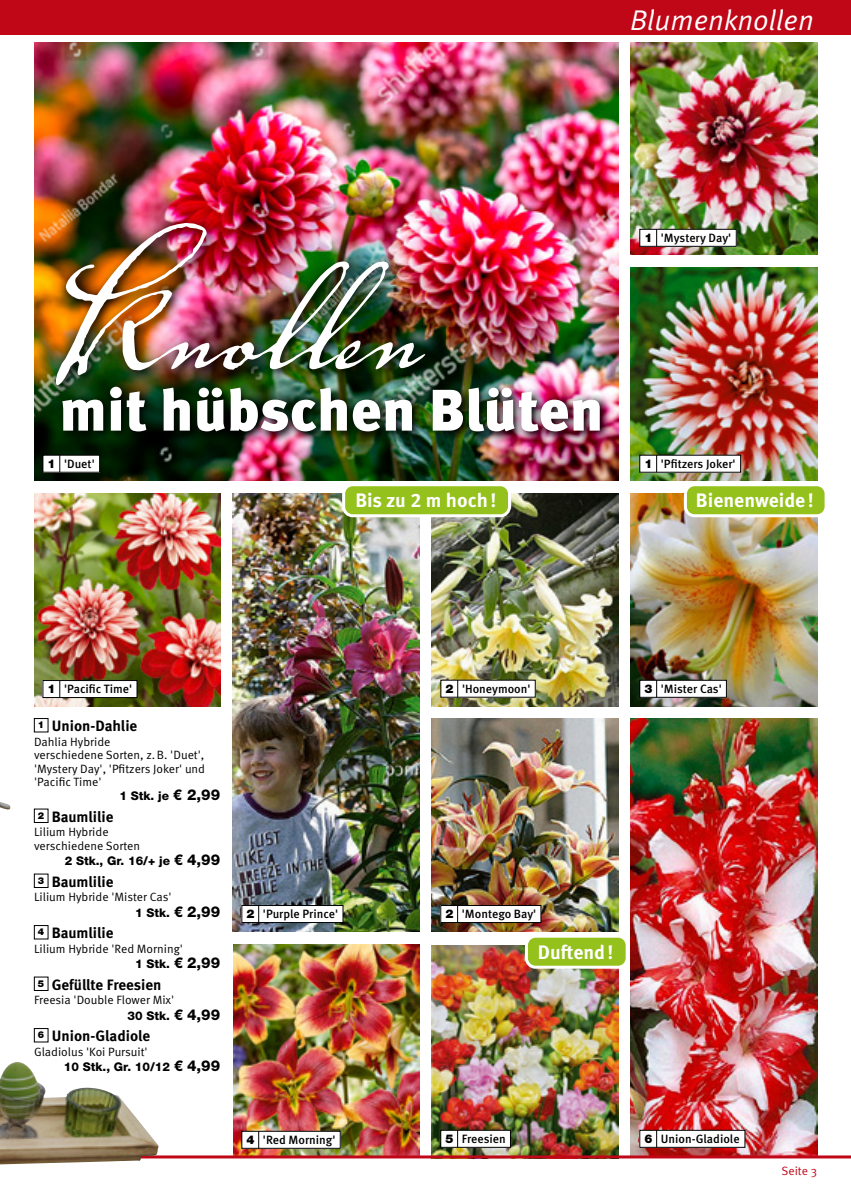
<style>
.page{position:relative;width:851px;height:1191px;background:#fff}
.page>*{position:absolute;margin:0;border:0;box-sizing:border-box;transform-origin:0 0}
.t1{font:211.05px "Voluta Script Pro";color:#fff}
.t2{font:900 58.5px "Meta Pro";color:#fff}
.t3{font:28.5px "Meta Pro Norm Ita";color:#fff}
.t4{font:700 19.5px "Meta Pro";color:#fff}
.t5{font:700 15px "Meta Pro";color:#000}
.t6{font:12px/13.5px "Meta Pro Norm";color:#000}
.t7{font:500 12px "Meta Pro";color:#000}
.t8{font:800 12px "Helvetica Neue LT Pro";color:#000}
.t9{font:12px "Meta Pro Norm";color:#c00718}
.s1{font-family:"Helvetica Neue LT Pro";font-weight:900}
.s2{font-size:15px}
</style>
<div class="page">
<img style="left:233px;top:944px;width:186px;height:211px">
<div style="left:242px;top:1131px;width:98px;height:17px;background:#fff"></div>
<div style="left:241px;top:1131px;width:99px;height:17px;border:1px solid #000"></div>
<svg style="left:258px;top:1131px;width:1px;height:17px"></svg>
<img style="left:630px;top:718px;width:186px;height:437px">
<img style="left:432px;top:945px;width:186px;height:210px">
<img style="left:34px;top:493px;width:186px;height:213px">
<div style="left:43px;top:680px;width:94px;height:17px;background:#fff"></div>
<div style="left:43px;top:680px;width:94px;height:18px;border:1px solid #000"></div>
<svg style="left:59px;top:680px;width:1px;height:17px"></svg>
<img style="left:630px;top:268px;width:186px;height:213px">
<div style="left:639px;top:455px;width:101px;height:17px;background:#fff"></div>
<svg style="left:656px;top:455px;width:1px;height:17px"></svg>
<img style="left:630px;top:42px;width:186px;height:213px">
<div style="left:639px;top:229px;width:97px;height:17px;background:#fff"></div>
<div style="left:639px;top:229px;width:97px;height:18px;border:1px solid #000"></div>
<svg style="left:656px;top:229px;width:1px;height:17px"></svg>
<div style="left:0;top:0;width:850px;height:34px;background:#c00718"></div>
<hr style="left:0;top:1155px;width:850px;height:3px;background:#c00718">
<div style="left:34px;top:718px;width:14px;height:14px;border:1px solid #000"></div>
<div style="left:34px;top:925px;width:14px;height:14px;border:1px solid #000"></div>
<div style="left:34px;top:1028px;width:14px;height:14px;border:1px solid #000"></div>
<img style="left:233px;top:493px;width:186px;height:438px">
<img style="left:34px;top:43px;width:584px;height:437px">
<img style="left:432px;top:494px;width:186px;height:212px">
<img style="left:432px;top:719px;width:186px;height:212px">
<img style="left:630px;top:493px;width:186px;height:213px">
<img style="left:49px;top:216px;width:389px;height:181px">
<img style="left:58px;top:383px;width:552px;height:62px">
<div style="left:43px;top:455px;width:57px;height:17px;background:#fff"></div>
<svg style="left:59px;top:455px;width:1px;height:17px"></svg>
<div style="left:639px;top:680px;width:87px;height:17px;background:#fff"></div>
<div style="left:639px;top:680px;width:87px;height:17px;border:1px solid #000"></div>
<svg style="left:656px;top:680px;width:1px;height:17px"></svg>
<div style="left:242px;top:905px;width:101px;height:17px;background:#fff"></div>
<div style="left:241px;top:905px;width:102px;height:18px;border:1px solid #000"></div>
<svg style="left:258px;top:905px;width:1px;height:17px"></svg>
<div style="left:441px;top:680px;width:94px;height:17px;background:#fff"></div>
<svg style="left:457px;top:680px;width:1px;height:17px"></svg>
<div style="left:440px;top:905px;width:101px;height:17px;background:#fff"></div>
<div style="left:440px;top:905px;width:101px;height:18px;border:1px solid #000"></div>
<svg style="left:457px;top:905px;width:1px;height:17px"></svg>
<div style="left:440px;top:1130px;width:70px;height:17px;background:#fff"></div>
<div style="left:440px;top:1130px;width:70px;height:17px;border:1px solid #000"></div>
<svg style="left:457px;top:1130px;width:1px;height:17px"></svg>
<div style="left:639px;top:1130px;width:105px;height:17px;background:#fff"></div>
<div style="left:639px;top:1130px;width:106px;height:17px;border:1px solid #000"></div>
<svg style="left:656px;top:1130px;width:1px;height:17px"></svg>
<div style="left:526px;top:936px;width:101px;height:31px;background:#94c11c;border-radius:9px"></div>
<div style="left:525px;top:934px;width:103px;height:34px;border:3px solid #fff;border-radius:9px"></div>
<div style="left:685px;top:485px;width:141px;height:31px;background:#94c11c;border-radius:9px"></div>
<div style="left:683px;top:483px;width:144px;height:34px;border:3px solid #fff;border-radius:9px"></div>
<div style="left:343px;top:485px;width:166px;height:31px;background:#94c11c;border-radius:9px"></div>
<div style="left:342px;top:483px;width:169px;height:34px;border:3px solid #fff;border-radius:9px"></div>
<img style="left:0;top:1062px;width:159px;height:102px">
<svg style="left:0;top:802px;width:11px;height:8px"></svg>
<h3 class="t3" style="left:630px;top:-2px;width:185px">Blumenknollen</h3>
<h1 class="t1" style="left:26px;top:171px;width:399px">Knollen</h1>
<h2 class="t2" style="left:59px;top:364px;width:545px">mit hübschen Blüten</h2>
<p class="t7" style="left:48px;top:454px;width:49px"><span class="s1">1</span> 'Duet'</p>
<p class="t7" style="left:644px;top:228px;width:88px"><span class="s1">1</span> 'Mystery Day'</p>
<p class="t7" style="left:644px;top:454px;width:93px"><span class="s1">1</span> 'Pfitzers Joker'</p>
<h3 class="t4" style="left:355px;top:485px;width:142px">Bis zu 2 m hoch!</h3>
<h3 class="t4" style="left:695px;top:485px;width:119px">Bienenweide!</h3>
<p class="t7" style="left:48px;top:679px;width:86px"><span class="s1">1</span> 'Pacific Time'</p>
<p class="t5" style="left:38px;top:714px;width:101px"><sup>1</sup> Union-Dahlie</p>
<p class="t6" style="left:34px;top:734px;width:172px">Dahlia Hybride<br>verschiedene Sorten, z.B. 'Duet', 'Mystery Day', 'Pfitzers Joker' und 'Pacific Time'</p>
<p class="t8" style="left:119px;top:789px;width:102px">1 Stk. je <span class="s2">€ 2,99</span></p>
<p class="t5" style="left:38px;top:805px;width:77px"><sup>2</sup> Baumlilie</p>
<p class="t6" style="left:34px;top:824px;width:108px">Lilium Hybride verschiedene Sorten</p>
<p class="t8" style="left:65px;top:854px;width:157px">2 Stk., Gr. 16/+ je <span class="s2">€ 4,99</span></p>
<p class="t5" style="left:38px;top:869px;width:77px"><sup>3</sup> Baumlilie</p>
<p class="t6" style="left:34px;top:889px;width:139px">Lilium Hybride 'Mister Cas'</p>
<p class="t8" style="left:135px;top:905px;width:87px">1 Stk. <span class="s2">€ 2,99</span></p>
<p class="t5" style="left:38px;top:921px;width:77px"><sup>4</sup> Baumlilie</p>
<p class="t6" style="left:34px;top:941px;width:150px">Lilium Hybride 'Red Morning'</p>
<p class="t8" style="left:135px;top:956px;width:87px">1 Stk. <span class="s2">€ 2,99</span></p>
<p class="t5" style="left:38px;top:972px;width:125px"><sup>5</sup> Gefüllte Freesien</p>
<p class="t6" style="left:34px;top:992px;width:142px">Freesia 'Double Flower Mix'</p>
<p class="t8" style="left:127px;top:1008px;width:94px">30 Stk. <span class="s2">€ 4,99</span></p>
<p class="t5" style="left:38px;top:1024px;width:114px"><sup>6</sup> Union-Gladiole</p>
<p class="t6" style="left:34px;top:1044px;width:115px">Gladiolus 'Koi Pursuit'</p>
<p class="t8" style="left:64px;top:1059px;width:158px">10 Stk., Gr. 10/12 <span class="s2">€ 4,99</span></p>
<p class="t7" style="left:246px;top:904px;width:93px"><span class="s1">2</span> 'Purple Prince'</p>
<p class="t7" style="left:246px;top:1130px;width:91px"><span class="s1">4</span> 'Red Morning'</p>
<p class="t7" style="left:445px;top:679px;width:86px"><span class="s1">2</span> 'Honeymoon'</p>
<p class="t7" style="left:644px;top:679px;width:79px"><span class="s1">3</span> 'Mister Cas'</p>
<p class="t7" style="left:445px;top:904px;width:92px"><span class="s1">2</span> 'Montego Bay'</p>
<h3 class="t4" style="left:538px;top:936px;width:77px">Duftend!</h3>
<p class="t7" style="left:445px;top:1129px;width:62px"><span class="s1">5</span> Freesien</p>
<p class="t7" style="left:644px;top:1129px;width:97px"><span class="s1">6</span> Union-Gladiole</p>
<p class="t9" style="left:781px;top:1161px;width:37px">Seite 3</p>
</div>
